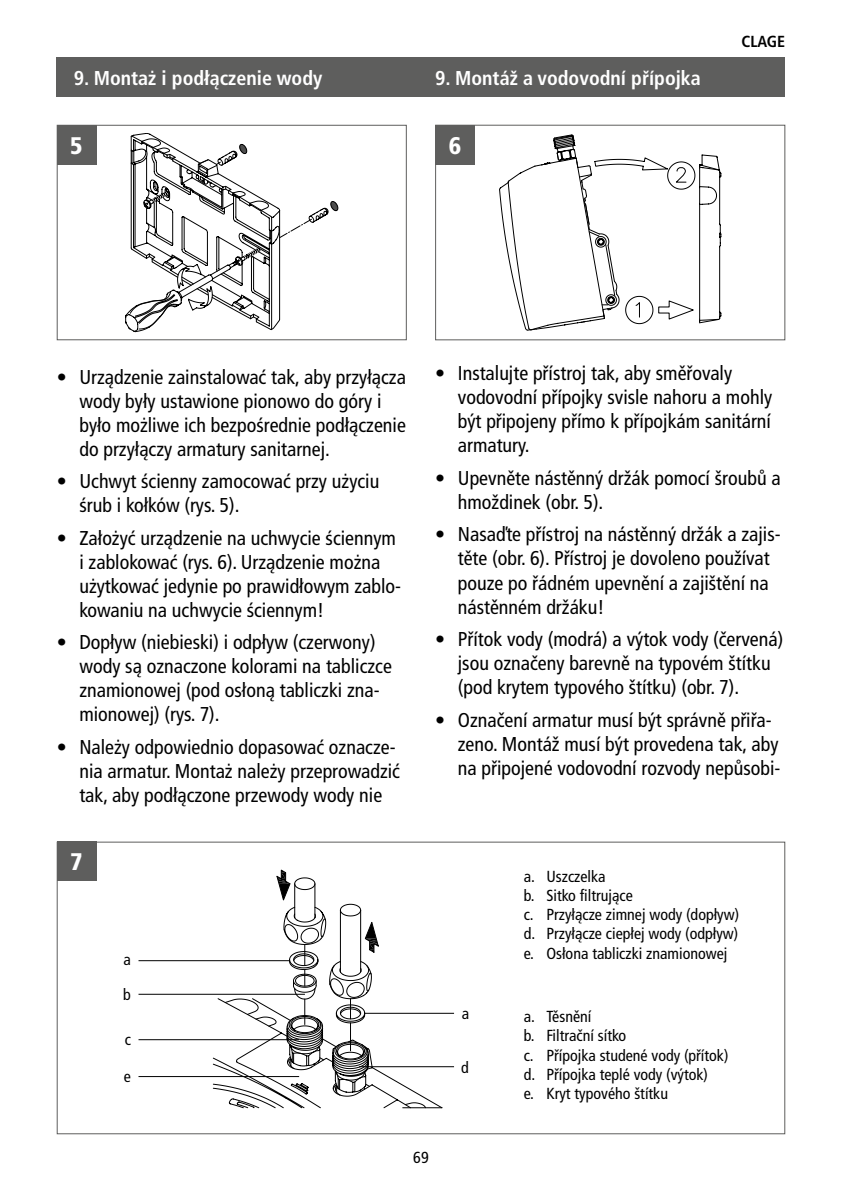
<style>
.page{position:relative;width:842px;height:1191px;background:#fff}
.page>*{position:absolute;margin:0;border:0;box-sizing:border-box;transform-origin:0 0}
.t1{font:900 condensed 24px "Frutiger LTCE";color:#fff}
.t2{font:condensed 20px/24px "Frutiger LTCE";color:#000}
.t3{font:700 condensed 20px "Frutiger LTCE";color:#fff}
.t4{font:condensed 16px/19.2px "Frutiger LTCE";color:#000}
.t5{font:700 condensed 16px "Frutiger LT Std";color:#000}
.t6{font:condensed 16px "Frutiger LT Std";color:#000}
</style>
<div class="page">
<svg style="left:499px;top:135px;width:222px;height:196px"></svg>
<div style="left:435px;top:125px;width:350px;height:215px;border:1px solid #5e5e5d"></div>
<svg style="left:125px;top:133px;width:213px;height:199px"></svg>
<div style="left:57px;top:125px;width:350px;height:215px;border:1px solid #5e5e5d"></div>
<div style="left:57px;top:57px;width:728px;height:39px;background:#5e5e5d"></div>
<div style="left:57px;top:125px;width:39px;height:39px;background:#5e5e5d"></div>
<div style="left:435px;top:125px;width:40px;height:39px;background:#5e5e5d"></div>
<div style="left:57px;top:841px;width:39px;height:40px;background:#5e5e5d"></div>
<svg style="left:213px;top:869px;width:229px;height:240px"></svg>
<hr style="left:359px;top:1066px;width:95px;height:1px;background:#000">
<hr style="left:364px;top:1013px;width:90px;height:1px;background:#000">
<hr style="left:138px;top:960px;width:152px;height:1px;background:#000">
<hr style="left:138px;top:993px;width:167px;height:1px;background:#000">
<hr style="left:138px;top:1039px;width:161px;height:1px;background:#000">
<hr style="left:138px;top:1076px;width:161px;height:1px;background:#000">
<p class="t3" style="left:74px;top:66px;width:250px">9. Montaż i podłączenie wody</p>
<p class="t3" style="left:435px;top:66px;width:267px">9. Montáž a vodovodní přípojka</p>
<p class="t1" style="left:70px;top:131px;width:14px">5</p>
<p class="t1" style="left:449px;top:131px;width:14px">6</p>
<p class="t5" style="left:741px;top:32px;width:45px">CLAGE</p>
<p class="t2" style="left:79px;top:365px;width:328px;text-indent:-23px">• Urządzenie zainstalować tak, aby przyłącza wody były ustawione pionowo do góry i było możliwe ich bezpośrednie podłączenie do przyłączy armatury sanitarnej.</p>
<p class="t2" style="left:79px;top:469px;width:301px;text-indent:-23px">• Uchwyt ścienny zamocować przy użyciu śrub i kołków (rys. 5).</p>
<p class="t2" style="left:79px;top:526px;width:323px;text-indent:-23px">• Założyć urządzenie na uchwycie ściennym i zablokować (rys. 6). Urządzenie można użytkować jedynie po prawidłowym zablo&shy;kowaniu na uchwycie ściennym!</p>
<p class="t2" style="left:79px;top:630px;width:314px;text-indent:-23px">• Dopływ (niebieski) i odpływ (czerwony) wody są oznaczone kolorami na tabliczce znamionowej (pod osłoną tabliczki zna&shy;mionowej) (rys. 7).</p>
<p class="t2" style="left:79px;top:735px;width:322px;text-indent:-23px">• Należy odpowiednio dopasować oznacze&shy;nia armatur. Montaż należy przeprowadzić tak, aby podłączone przewody wody nie</p>
<p class="t1" style="left:70px;top:847px;width:14px">7</p>
<p class="t4" style="left:123px;top:942px;width:9px;line-height:34.8px">a b</p>
<p class="t4" style="left:125px;top:1030px;width:8px">c</p>
<p class="t4" style="left:124px;top:1067px;width:9px">e</p>
<p class="t2" style="left:458px;top:361px;width:316px;text-indent:-23px">• Instalujte přístroj tak, aby směřovaly vodovodní přípojky svisle nahoru a mohly být připojeny přímo k přípojkám sanitární armatury.</p>
<p class="t2" style="left:458px;top:466px;width:324px;text-indent:-23px">• Upevněte nástěnný držák pomocí šroubů a hmoždinek (obr. 5).</p>
<p class="t2" style="left:458px;top:522px;width:324px;text-indent:-23px">• Nasaďte přístroj na nástěnný držák a zajis&shy;těte (obr. 6). Přístroj je dovoleno používat pouze po řádném upevnění a zajištění na nástěnném držáku!</p>
<p class="t2" style="left:458px;top:627px;width:327px;text-indent:-23px">• Přítok vody (modrá) a výtok vody (červená) jsou označeny barevně na typovém štítku (pod krytem typového štítku) (obr. 7).</p>
<p class="t2" style="left:458px;top:707px;width:324px;text-indent:-23px">• Označení armatur musí být správně přiřa&shy;zeno. Montáž musí být provedena tak, aby na připojené vodovodní rozvody nepůsobi-</p>
<p class="t4" style="left:462px;top:1003px;width:9px">a</p>
<p class="t4" style="left:461px;top:1057px;width:9px">d</p>
<p class="t4" style="left:524px;top:866px;width:217px">a. Uszczelka<br>b. Sitko filtrujące<br>c. Przyłącze zimnej wody (dopływ) d. Przyłącze ciepłej wody (odpływ) e. Osłona tabliczki znamionowej</p>
<p class="t4" style="left:524px;top:1007px;width:206px">a. Těsnění<br>b. Filtrační sítko<br>c. Přípojka studené vody (přítok) d. Přípojka teplé vody (výtok)<br>e. Kryt typového štítku</p>
<p class="t6" style="left:413px;top:1148px;width:17px">69</p>
</div>
